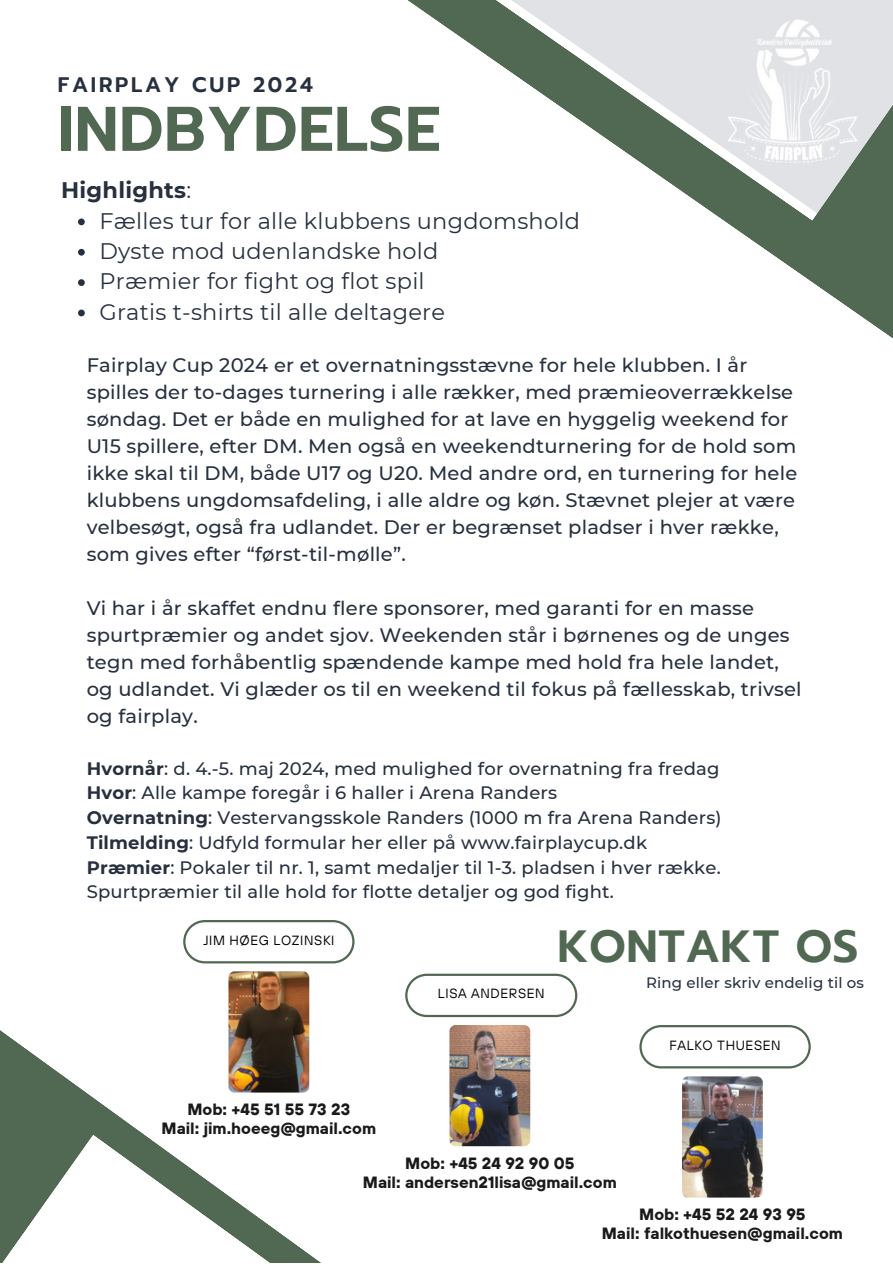
<style>
.page{position:relative;width:893px;height:1264px;background:#fff}
.page>*{position:absolute;margin:0;border:0;box-sizing:border-box;transform-origin:0 0}
.t1{font:600 63px "Prompt";letter-spacing:.01em;color:#516852}
.t2{font:600 45px "Prompt";letter-spacing:.01em;color:#516852}
.t3{font:22.5px "Montserrat";letter-spacing:.01em;color:#27303f}
.t4{font:700 22.5px "Montserrat";letter-spacing:.01em;color:#27303f}
.t5{font:600 21px "Prompt";letter-spacing:.13em;color:#27303f}
.t6{font:500 19.5px/27px "Montserrat";letter-spacing:.01em;color:#27303f}
.t7{font:500 18px/24.8px "Montserrat";letter-spacing:.01em;color:#27303f}
.t8{font:700 16.2px "TT Hoves";color:#1a1a1a}
.t9{font:500 15px "Montserrat";letter-spacing:.01em;color:#27303f}
.t10{font:13.2px "TT Hoves";letter-spacing:.05em;color:#000}
.s1{font-weight:400}
.s2{font-weight:700}
</style>
<div class="page">
<svg style="left:408px;top:0;width:484px;height:338px"></svg>
<svg style="left:95px;top:1003px;width:225px;height:259px"></svg>
<svg style="left:0;top:1030px;width:95px;height:232px"></svg>
<svg style="left:78px;top:218px;width:7px;height:7px"></svg>
<svg style="left:78px;top:249px;width:7px;height:6px"></svg>
<svg style="left:78px;top:279px;width:7px;height:7px"></svg>
<svg style="left:78px;top:309px;width:7px;height:7px"></svg>
<img style="left:687px;top:0;width:205px;height:164px">
<svg style="left:183px;top:920px;width:171px;height:43px"></svg>
<img style="left:228px;top:971px;width:81px;height:121px;border-radius:6px">
<svg style="left:405px;top:973px;width:172px;height:44px"></svg>
<svg style="left:639px;top:1025px;width:171px;height:43px"></svg>
<img style="left:449px;top:1025px;width:81px;height:121px;border-radius:6px">
<img style="left:682px;top:1076px;width:80px;height:121px;border-radius:6px">
<p class="t5" style="left:58px;top:69px;width:257px">FAIRPLAY CUP 2024</p>
<p class="t1" style="left:58px;top:82px;width:384px">INDBYDELSE</p>
<p class="t4" style="left:61px;top:176px;width:131px">Highlights<span class="s1">:</span></p>
<p class="t3" style="left:99px;top:207px;width:482px">Fælles tur for alle klubbens ungdomshold</p>
<p class="t3" style="left:99px;top:237px;width:340px">Dyste mod udenlandske hold</p>
<p class="t3" style="left:99px;top:267px;width:327px">Præmier for fight og flot spil</p>
<p class="t3" style="left:99px;top:298px;width:347px">Gratis t-shirts til alle deltagere</p>
<p class="t6" style="left:87px;top:351px;width:712px">Fairplay Cup 2024 er et overnatningsstævne for hele klubben. I år spilles der to-dages turnering i alle rækker, med præmieoverrækkelse søndag. Det er både en mulighed for at lave en hyggelig weekend for U15 spillere, efter DM. Men også en weekendturnering for de hold som ikke skal til DM, både U17 og U20. Med andre ord, en turnering for hele klubbens ungdomsafdeling, i alle aldre og køn. Stævnet plejer at være velbesøgt, også fra udlandet. Der er begrænset pladser i hver række, som gives efter “først-til-mølle”.</p>
<p class="t6" style="left:87px;top:594px;width:716px">Vi har i år skaffet endnu flere sponsorer, med garanti for en masse spurtpræmier og andet sjov. Weekenden står i børnenes og de unges tegn med forhåbentlig spændende kampe med hold fra hele landet, og udlandet. Vi glæder os til en weekend til fokus på fællesskab, trivsel og fairplay.</p>
<p class="t7" style="left:87px;top:755px;width:634px"><span class="s2">Hvornår</span>: d. 4.-5. maj 2024, med mulighed for overnatning fra fredag</p>
<p class="t7" style="left:87px;top:780px;width:472px"><span class="s2">Hvor</span>: Alle kampe foregår i 6 haller i Arena Randers</p>
<p class="t7" style="left:87px;top:805px;width:636px"><span class="s2">Overnatning</span>: Vestervangsskole Randers (1000 m fra Arena Randers)</p>
<p class="t7" style="left:87px;top:830px;width:562px"><span class="s2">Tilmelding</span>: Udfyld formular her eller på www.fairplaycup.dk</p>
<p class="t7" style="left:87px;top:854px;width:635px"><span class="s2">Præmier</span>: Pokaler til nr. 1, samt medaljer til 1-3. pladsen i hver række.<br>Spurtpræmier til alle hold for flotte detaljer og god fight.</p>
<p class="t10" style="left:203px;top:931px;width:132px">JIM HØEG LOZINSKI</p>
<p class="t8" style="left:187px;top:1098px;width:164px">Mob: +45 51 55 73 23</p>
<p class="t8" style="left:161px;top:1117px;width:216px">Mail: jim.hoeeg@gmail.com</p>
<p class="t10" style="left:438px;top:985px;width:108px">LISA ANDERSEN</p>
<p class="t2" style="left:557px;top:912px;width:302px">KONTAKT OS</p>
<p class="t9" style="left:646px;top:973px;width:220px">Ring eller skriv endelig til os</p>
<p class="t10" style="left:669px;top:1036px;width:113px">FALKO THUESEN</p>
<p class="t8" style="left:405px;top:1152px;width:171px">Mob: +45 24 92 90 05</p>
<p class="t8" style="left:363px;top:1171px;width:255px">Mail: andersen21lisa@gmail.com</p>
<p class="t8" style="left:639px;top:1203px;width:168px">Mob: +45 52 24 93 95</p>
<p class="t8" style="left:601px;top:1222px;width:242px">Mail: falkothuesen@gmail.com</p>
</div>
